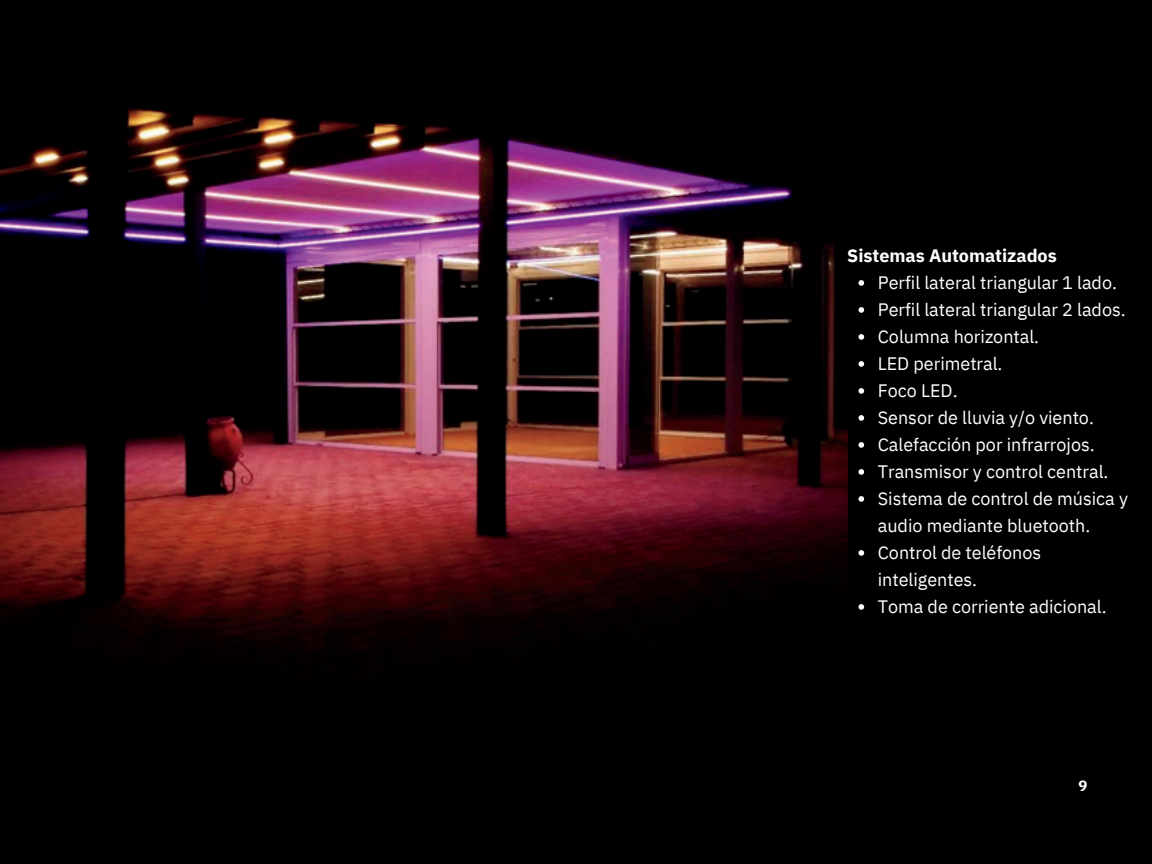
<style>
.page{position:relative;width:1152px;height:864px;background:#000}
.page>*{position:absolute;margin:0;border:0;box-sizing:border-box;transform-origin:0 0}
.t1{font:18px/27px "IBM Plex Sans";color:#fff}
.t2{font:700 18px "IBM Plex Sans";color:#fff}
.t3{font:700 15px "IBM Plex Sans";color:#fff}
</style>
<div class="page">
<img style="left:0;top:108px;width:847px;height:543px">
<svg style="left:859px;top:280px;width:5px;height:6px"></svg>
<svg style="left:859px;top:307px;width:5px;height:6px"></svg>
<svg style="left:859px;top:334px;width:5px;height:6px"></svg>
<svg style="left:859px;top:361px;width:5px;height:6px"></svg>
<svg style="left:859px;top:388px;width:5px;height:6px"></svg>
<svg style="left:859px;top:415px;width:5px;height:6px"></svg>
<svg style="left:859px;top:442px;width:5px;height:6px"></svg>
<svg style="left:859px;top:469px;width:5px;height:6px"></svg>
<svg style="left:859px;top:496px;width:5px;height:6px"></svg>
<svg style="left:859px;top:550px;width:5px;height:6px"></svg>
<svg style="left:859px;top:604px;width:5px;height:6px"></svg>
<h1 class="t2" style="left:847px;top:244px;width:211px">Sistemas Automatizados</h1>
<p class="t1" style="left:878px;top:269px;width:241px">Perfil lateral triangular 1 lado.</p>
<p class="t1" style="left:878px;top:296px;width:249px">Perfil lateral triangular 2 lados.</p>
<p class="t1" style="left:878px;top:323px;width:163px">Columna horizontal.</p>
<p class="t1" style="left:878px;top:350px;width:126px">LED perimetral.</p>
<p class="t1" style="left:878px;top:377px;width:81px">Foco LED.</p>
<p class="t1" style="left:878px;top:404px;width:218px">Sensor de lluvia y/o viento.</p>
<p class="t1" style="left:878px;top:431px;width:218px">Calefacción por infrarrojos.</p>
<p class="t1" style="left:878px;top:458px;width:232px">Transmisor y control central.</p>
<p class="t1" style="left:878px;top:485px;width:252px">Sistema de control de música y audio mediante bluetooth.</p>
<p class="t1" style="left:878px;top:539px;width:165px">Control de teléfonos inteligentes.</p>
<p class="t1" style="left:878px;top:593px;width:230px">Toma de corriente adicional.</p>
<p class="t3" style="left:1078px;top:776px;width:10px">9</p>
</div>
